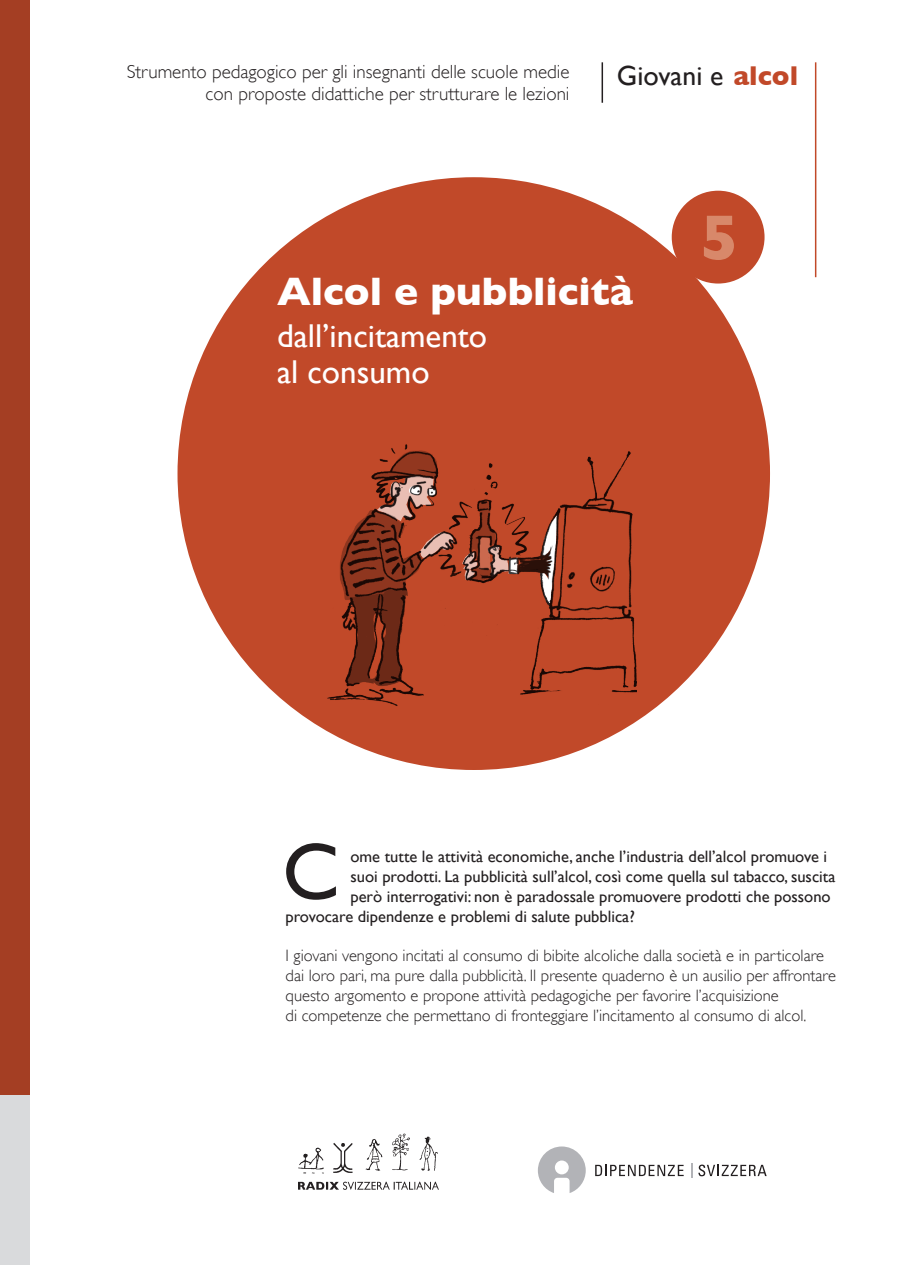
<style>
.page{position:relative;width:915px;height:1265px;background:#fff}
.page>*{position:absolute;margin:0;border:0;box-sizing:border-box;transform-origin:0 0}
.titolino_verde{font:81px "Gill Sans";color:#231f20}
.titolino_verde-2{font:700 64.5px "Gill Sans";color:#d8886a}
.titolino_verde-3{font:700 40.5px "Gill Sans";color:#fff}
.titolino_verde-4{font:33px "Gill Sans";color:#fff}
.titolino_verde-5{font:27.75px "Gill Sans";color:#231f20}
.titolino_verde-6{font:300 18.9px "Gill Sans";color:#231f20}
.t1{font:300 16.5px/19.8px "Gill Sans";color:#231f20}
.t2{font:16.5px "Gill Sans";color:#231f20}
.s1{font-weight:700;color:#c14929}
</style>
<div class="page">
<div style="left:177px;top:177px;width:593px;height:592px;background:#c14929;border-radius:50%"></div>
<div style="left:672px;top:191px;width:92px;height:92px;background:#c14929;border-radius:50%"></div>
<img style="left:299px;top:1133px;width:140px;height:57px">
<hr style="left:815px;top:62px;width:1px;height:215px;background:#c14929">
<hr style="left:601px;top:62px;width:2px;height:41px;background:#231f20">
<svg style="left:691px;top:1163px;width:1px;height:14px"></svg>
<svg style="left:595px;top:1164px;width:88px;height:11px"></svg>
<svg style="left:698px;top:1164px;width:68px;height:12px"></svg>
<svg style="left:538px;top:1146px;width:48px;height:46px"></svg>
<svg style="left:0;top:0;width:30px;height:1264px;background:#ab523b"></svg>
<img style="left:284px;top:444px;width:352px;height:290px">
<p class="titolino_verde-6" style="left:127px;top:60px;width:444px">Strumento pedagogico per gli insegnanti delle scuole medie</p>
<p class="titolino_verde-6" style="left:206px;top:83px;width:365px">con proposte didattiche per strutturare le lezioni</p>
<p class="titolino_verde-5" style="left:617px;top:60px;width:183px">Giovani e <span class="s1">alcol</span></p>
<p class="titolino_verde-2" style="left:700px;top:200px;width:40px">5</p>
<p class="titolino_verde-3" style="left:277px;top:267px;width:357px">Alcol e pubblicità</p>
<p class="titolino_verde-4" style="left:277px;top:316px;width:212px">dall’incitamento</p>
<p class="titolino_verde-4" style="left:277px;top:352px;width:154px">al consumo</p>
<p class="titolino_verde" style="left:282px;top:823px;width:59px">C</p>
<p class="t2" style="left:350px;top:846px;width:478px">ome tutte le attività economiche, anche l’industria dell’alcol promuove i</p>
<p class="t2" style="left:350px;top:866px;width:486px">suoi prodotti. La pubblicità sull’alcol, così come quella sul tabacco, suscita</p>
<p class="t2" style="left:350px;top:886px;width:482px">però interrogativi: non è paradossale promuovere prodotti che possono</p>
<p class="t2" style="left:286px;top:906px;width:351px">provocare dipendenze e problemi di salute pubblica?</p>
<p class="t1" style="left:286px;top:945px;width:552px">I giovani vengono incitati al consumo di bibite alcoliche dalla società e in particolare dai loro pari, ma pure dalla pubblicità. Il presente quaderno è un ausilio per affrontare questo argomento e propone attività pedagogiche per favorire l’acquisizione</p>
<p class="t1" style="left:286px;top:1004px;width:522px">di competenze che permettano di fronteggiare l’incitamento al consumo di alcol.</p>
</div>
